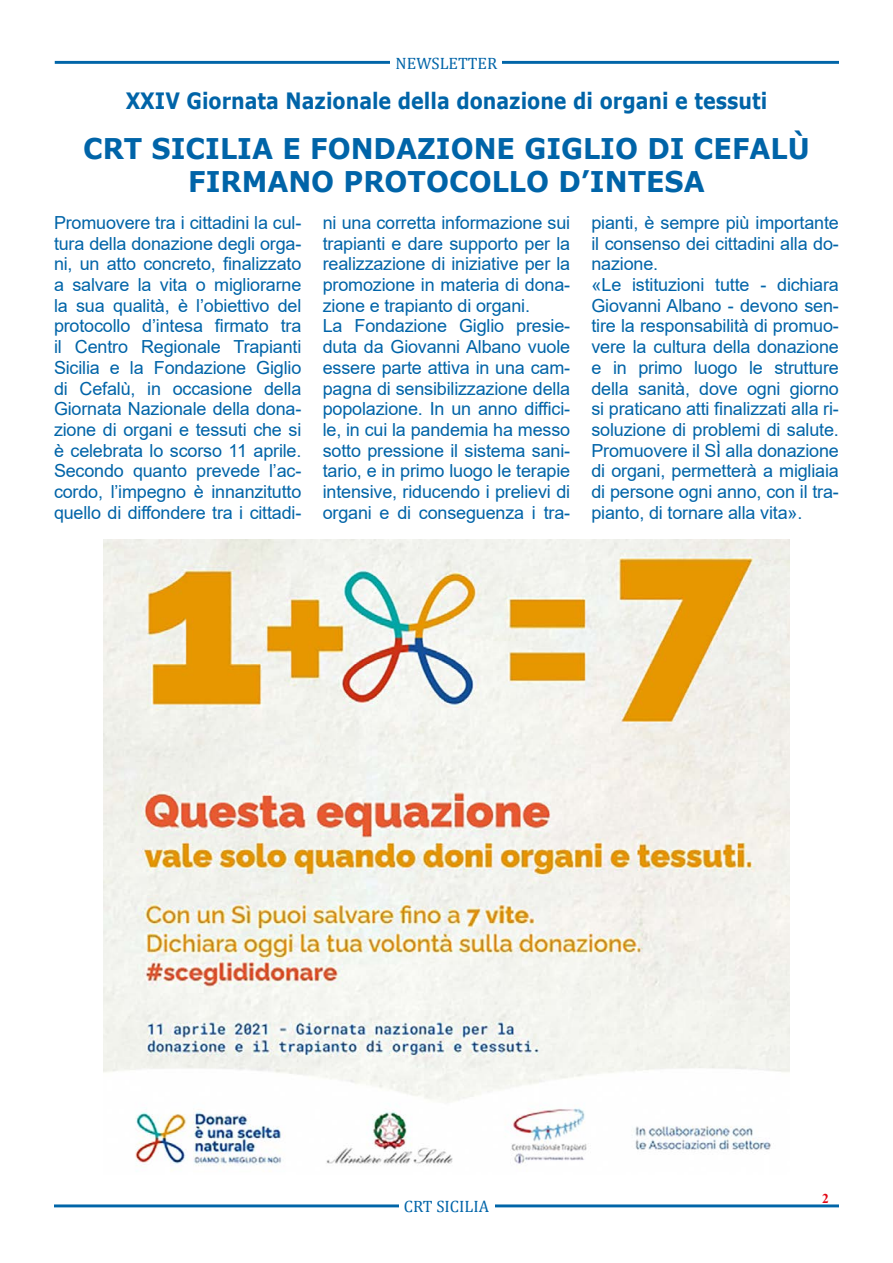
<style>
.page{position:relative;width:893px;height:1263px;background:#fff}
.page>*{position:absolute;margin:0;border:0;box-sizing:border-box;transform-origin:0 0}
.t1{font:700 28.5px/32.7px "Verdana";color:#0064a8;text-align:center;scale:.95 1}
.t2{font:700 22.5px "Verdana";color:#0064a8;scale:.85 1}
.t3{font:18px/20.7px "Arial";letter-spacing:-.01em;color:#0064a8}
.t4{font:16.5px "Cambria Math";color:#0064a8}
.t5{font:700 13.5px "Times New Roman";color:#e30613}
</style>
<div class="page">
<hr style="left:54px;top:1204px;width:785px;height:3px;background:#0065a8">
<div style="left:399px;top:1199px;width:95px;height:14px;background:#fff"></div>
<hr style="left:55px;top:61px;width:784px;height:3px;background:#0065a8">
<div style="left:391px;top:56px;width:111px;height:13px;background:#fff"></div>
<img style="left:103px;top:539px;width:687px;height:627px">
<p class="t4" style="left:396px;top:53px;width:103px">NEWSLETTER</p>
<p class="t2" style="left:126px;top:85px;width:756px">XXIV Giornata Nazionale della donazione di organi e tessuti</p>
<h1 class="t1" style="left:83px;top:132px;width:766px">CRT SICILIA E FONDAZIONE GIGLIO DI CEFALÙ<br>FIRMANO PROTOCOLLO D’INTESA</h1>
<p class="t3" style="left:54px;top:212px;width:249px;text-align:justify">Promuovere tra i cittadini la cul&shy;tura della donazione degli orga&shy;ni, un atto concreto, finalizzato a salvare la vita o migliorarne la sua qualità, è l’obiettivo del protocollo d’intesa firmato tra il Centro Regionale Trapianti Sicilia e la Fondazione Giglio di Cefalù, in occasione della Giornata Nazionale della dona&shy;zione di organi e tessuti che si è celebrata lo scorso 11 aprile.<br>Secondo quanto prevede l’ac&shy;cordo, l’impegno è innanzitutto quello di diffondere tra i cittadi-</p>
<p class="t3" style="left:323px;top:212px;width:249px">ni una corretta informazione sui trapianti e dare supporto per la realizzazione di iniziative per la promozione in materia di dona&shy;zione e trapianto di organi.<br>La Fondazione Giglio presie&shy;duta da Giovanni Albano vuole essere parte attiva in una cam&shy;pagna di sensibilizzazione della popolazione. In un anno diffici&shy;le, in cui la pandemia ha messo sotto pressione il sistema sani&shy;tario, e in primo luogo le terapie intensive, riducendo i prelievi di organi e di conseguenza i tra-</p>
<p class="t3" style="left:591px;top:212px;width:249px">pianti, è sempre più importante il consenso dei cittadini alla do&shy;nazione.<br>«Le istituzioni tutte - dichiara<br>Giovanni Albano - devono sen&shy;tire la responsabilità di promuo&shy;vere la cultura della donazione e in primo luogo le strutture della sanità, dove ogni giorno si praticano atti finalizzati alla ri&shy;soluzione di problemi di salute.<br>Promuovere il SÌ alla donazione di organi, permetterà a migliaia di persone ogni anno, con il tra&shy;pianto, di tornare alla vita».</p>
<p class="t4" style="left:404px;top:1197px;width:87px">CRT SICILIA</p>
<p class="t5" style="left:822px;top:1189px;width:8px">2</p>
</div>
